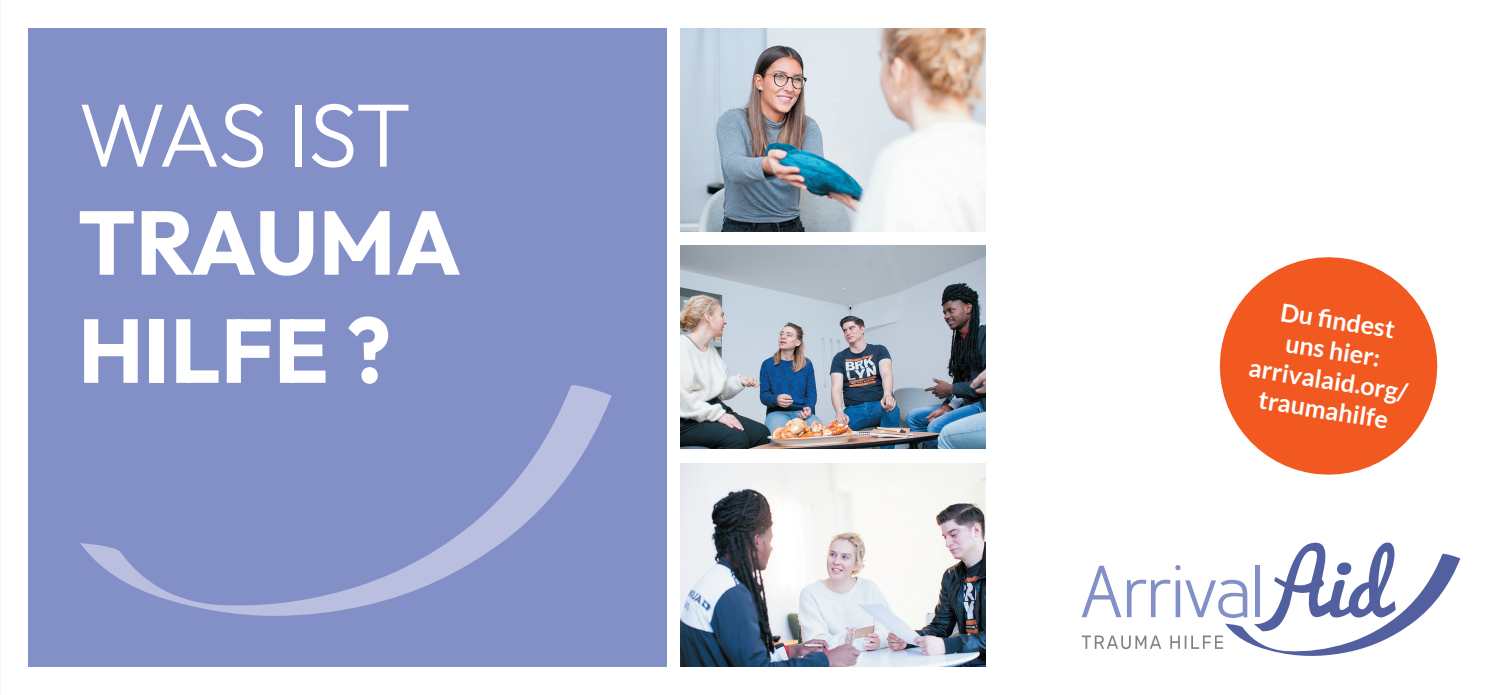
<style>
.page{position:relative;width:1489px;height:695px;background:#fff}
.page>*{position:absolute;margin:0;border:0;box-sizing:border-box;transform-origin:0 0}
.t1{font:700 90px/108px "Outfit";color:#fff}
.t2{font:300 90px "Outfit";letter-spacing:-.03em;color:#fff}
.t3{font:700 25px/30px "Lato";color:#fff;text-align:center}
</style>
<div class="page">
<div style="left:28px;top:28px;width:638px;height:638px;background:#838fc7"></div>
<svg style="left:80px;top:385px;width:532px;height:230px"></svg>
<img style="left:680px;top:28px;width:305px;height:204px">
<img style="left:680px;top:245px;width:305px;height:203px">
<svg style="left:1081px;top:542px;width:379px;height:113px"></svg>
<svg style="left:1219px;top:257px;width:219px;height:218px;fill:#f15921"></svg>
<img style="left:680px;top:463px;width:305px;height:203px">
<h1 class="t2" style="left:78px;top:84px;width:335px">WAS IST</h1>
<h1 class="t1" style="left:78px;top:188px;width:385px">TRAUMA<br>HILFE ?</h1>
<p class="t3" style="left:1260px;top:293px;width:162px;rotate:9deg">Du fi ndest uns hier: arrivalaid.org/ traumahilfe</p>
</div>
